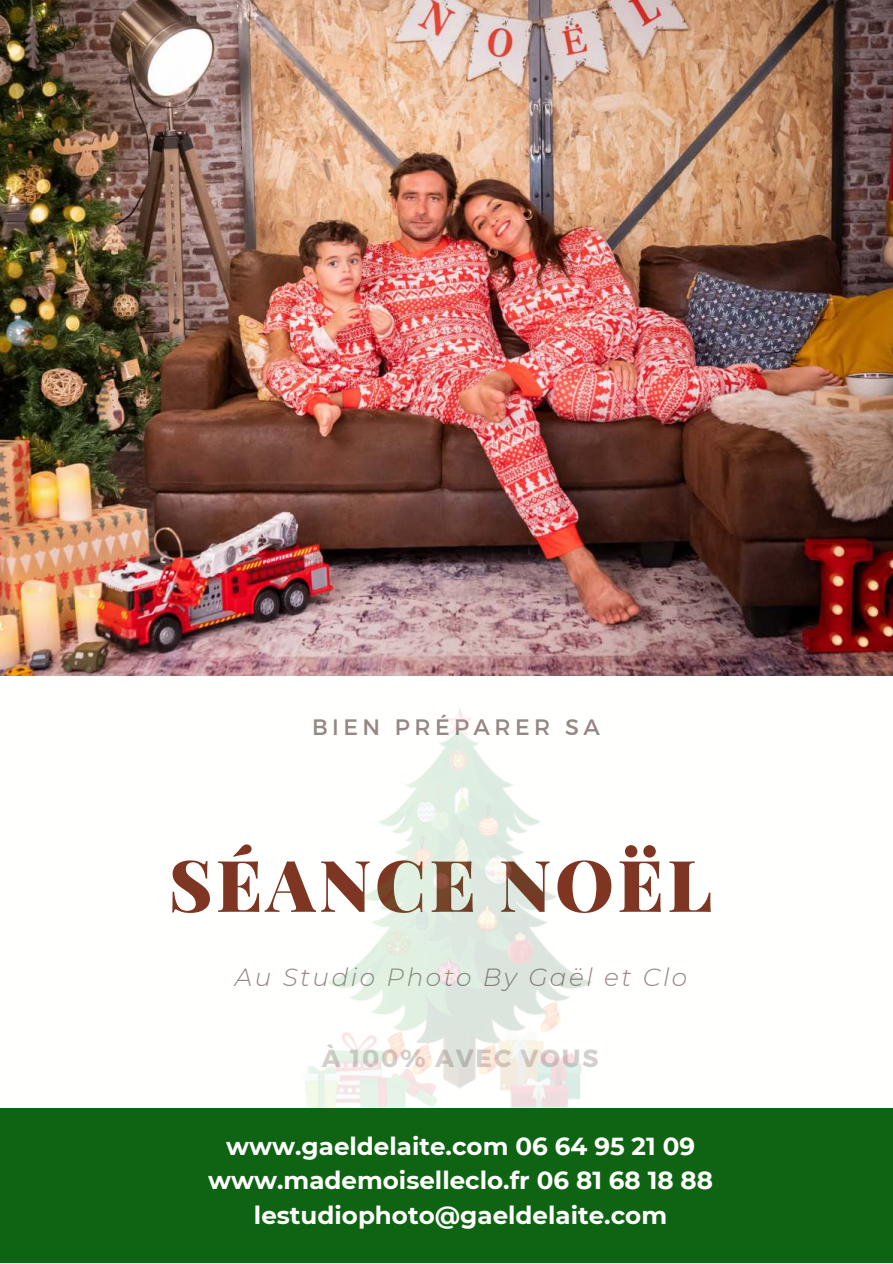
<style>
.page{position:relative;width:893px;height:1264px;background:#fff}
.page>*{position:absolute;margin:0;border:0;box-sizing:border-box;transform-origin:0 0}
.t1{font:900 71.4px "Playfair Display";letter-spacing:.05em;color:#7e3623}
.t2{font:italic 300 24.75px "Montserrat";letter-spacing:.1em;color:#948784}
.t3{font:700 24.75px "Montserrat";letter-spacing:.07em;color:#d4cfcd}
.t4{font:700 24.6px/34.8px "Montserrat";color:#fffffe;text-align:center}
.t5{font:22.35px "Montserrat";letter-spacing:.2em;color:#948784}
</style>
<div class="page">
<img style="left:0;top:0;width:892px;height:676px">
<div style="left:0;top:1108px;width:892px;height:154px;background:#0f6413"></div>
<img style="left:305px;top:708px;width:286px;height:399px">
<p class="t5" style="left:312px;top:713px;width:289px">BIEN PRÉPARER SA</p>
<h1 class="t1" style="left:169px;top:828px;width:545px">SÉANCE NOËL</h1>
<p class="t2" style="left:235px;top:960px;width:454px">Au Studio Photo By Gaël et Clo</p>
<p class="t3" style="left:322px;top:1043px;width:278px">À 100% AVEC VOUS</p>
<p class="t4" style="left:208px;top:1127px;width:506px">www.gaeldelaite.com 06 64 95 21 09 www.mademoiselleclo.fr 06 81 68 18 88 lestudiophoto@gaeldelaite.com</p>
</div>
